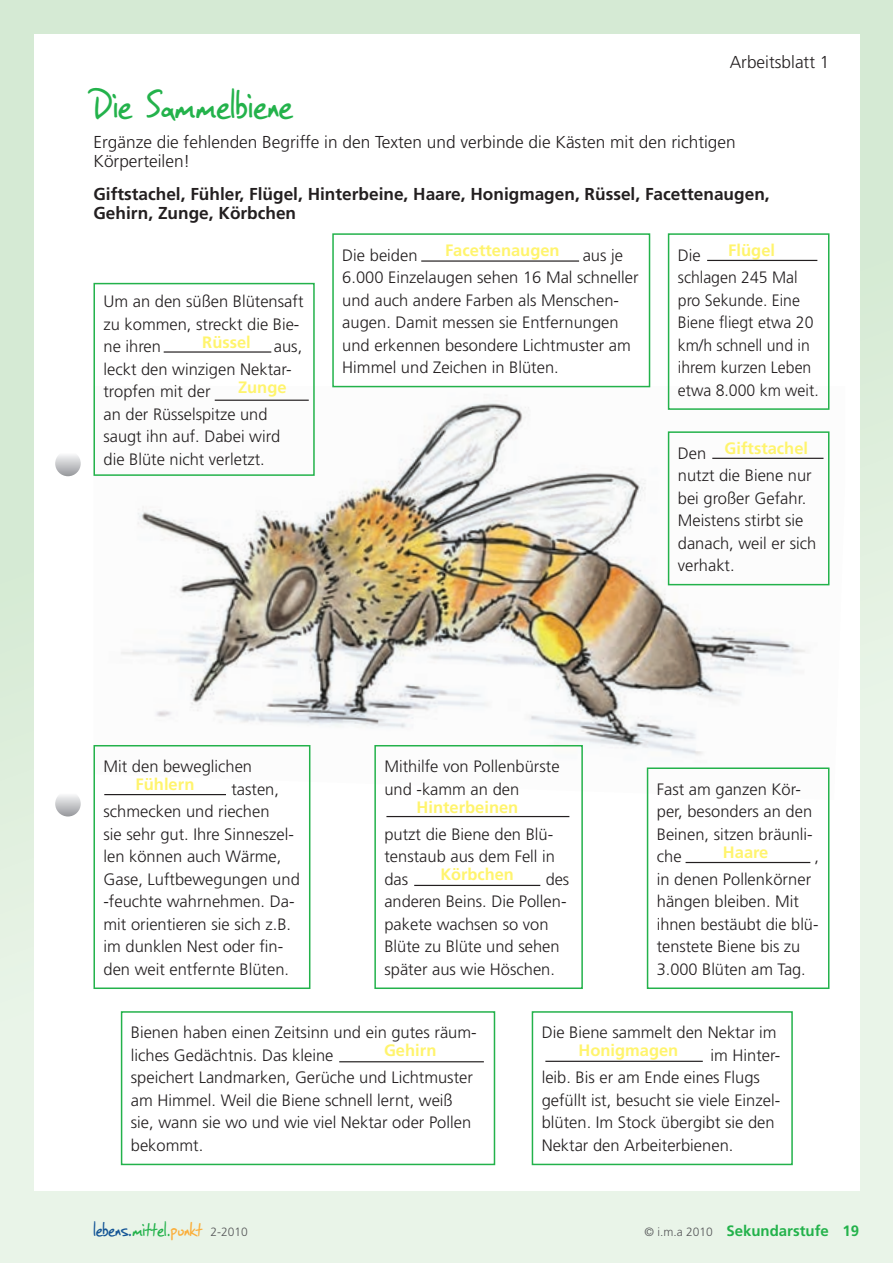
<style>
.page{position:relative;width:893px;height:1263px;background:#fff}
.page>*{position:absolute;margin:0;border:0;box-sizing:border-box;transform-origin:0 0}
.t1{font:45px "SF Grunge Sans";letter-spacing:.02em;color:#23b24b}
.t2{font:22.5px "SF Grunge Sans";letter-spacing:.01em;color:#145596}
.t3{font:300 17.25px/19.5px "Frutiger";color:#231f20}
.t4{font:700 17.25px/19.5px "Frutiger";color:#231f20}
.t5{font:300 16.5px/22.5px "Frutiger";color:#231f20}
.t6{font:300 16.5px/22.5px "Frutiger";color:#231f20;scale:.96 1}
.t7{font:700 16.5px "Frutiger";color:#fff46d}
.t8{font:700 15px "Frutiger";color:#23b24b}
.s1{font-weight:700;color:#fff46d}
.s2{color:#23b24b}
.s3{color:#fbae3a}
.s4{font-family:"Frutiger";font-weight:300;font-size:12px;color:#57585a}
.s5{font-weight:300;font-size:12px;color:#57585a}
</style>
<div class="page">
<div style="left:0;top:0;width:892px;height:1263px;background:linear-gradient(to bottom,#d1e8d0,#edf6eb)"></div>
<div style="left:34px;top:34px;width:825px;height:1156px;background:#fff"></div>
<svg style="left:55px;top:451px;width:26px;height:25px"></svg>
<svg style="left:55px;top:791px;width:26px;height:25px"></svg>
<img style="left:104px;top:386px;width:726px;height:414px">
<div style="left:93px;top:283px;width:222px;height:193px;border:2px solid #23b24b"></div>
<hr style="left:164px;top:351px;width:107px;height:2px;background:#231f20">
<hr style="left:215px;top:399px;width:94px;height:2px;background:#231f20">
<div style="left:332px;top:233px;width:318px;height:154px;border:2px solid #23b24b"></div>
<hr style="left:421px;top:260px;width:158px;height:2px;background:#231f20">
<div style="left:93px;top:745px;width:217px;height:244px;border:2px solid #23b24b"></div>
<hr style="left:104px;top:794px;width:122px;height:1px;background:#231f20">
<div style="left:667px;top:233px;width:162px;height:177px;border:2px solid #23b24b"></div>
<hr style="left:707px;top:260px;width:110px;height:1px;background:#231f20">
<div style="left:646px;top:767px;width:183px;height:222px;border:2px solid #23b24b"></div>
<hr style="left:685px;top:862px;width:125px;height:1px;background:#231f20">
<div style="left:667px;top:431px;width:162px;height:154px;border:2px solid #23b24b"></div>
<hr style="left:712px;top:458px;width:111px;height:1px;background:#231f20">
<div style="left:531px;top:1011px;width:261px;height:154px;border:2px solid #23b24b"></div>
<hr style="left:545px;top:1060px;width:157px;height:2px;background:#231f20">
<div style="left:374px;top:745px;width:209px;height:244px;border:2px solid #23b24b"></div>
<hr style="left:386px;top:816px;width:183px;height:1px;background:#231f20">
<hr style="left:414px;top:885px;width:126px;height:1px;background:#231f20">
<div style="left:121px;top:1011px;width:374px;height:154px;border:2px solid #23b24b"></div>
<hr style="left:339px;top:1061px;width:145px;height:1px;background:#231f20">
<h1 class="t1" style="left:93px;top:75px;width:200px">Die Sammelbiene</h1>
<p class="t3" style="left:729px;top:53px;width:101px">Arbeitsblatt 1</p>
<p class="t3" style="left:93px;top:132px;width:643px">Ergänze die fehlenden Begriffe in den Texten und verbinde die Kästen mit den richtigen<br>Körperteilen!</p>
<p class="t4" style="left:93px;top:184px;width:677px">Giftstachel, Fühler, Flügel, Hinterbeine, Haare, Honigmagen, Rüssel, Facettenaugen,<br>Gehirn, Zunge, Körbchen</p>
<p class="t5" style="left:103px;top:290px;width:201px">Um an den süßen Blütensaft zu kommen, streckt die Bie&shy;ne ihren</p>
<p class="t7" style="left:202px;top:332px;width:50px">Rüssel</p>
<p class="t5" style="left:103px;top:335px;width:200px;text-indent:170px">aus, leckt den winzigen Nektar&shy;tropfen mit der</p>
<p class="t7" style="left:238px;top:377px;width:50px">Zunge</p>
<p class="t5" style="left:103px;top:402px;width:178px">an der Rüsselspitze und saugt ihn auf. Dabei wird die Blüte nicht verletzt.</p>
<p class="t5" style="left:342px;top:243px;width:77px">Die beiden</p>
<p class="t7" style="left:445px;top:241px;width:116px">Facettenaugen</p>
<p class="t5" style="left:342px;top:243px;width:298px;text-indent:240px">aus je<br>6.000 Einzelaugen sehen 16 Mal schneller und auch andere Farben als Menschen&shy;augen. Damit messen sie Entfernungen und erkennen besondere Lichtmuster am<br>Himmel und Zeichen in Blüten.</p>
<p class="t5" style="left:677px;top:243px;width:24px">Die</p>
<p class="t7" style="left:728px;top:241px;width:48px">Flügel</p>
<p class="t6" style="left:677px;top:266px;width:148px">schlagen 245 Mal pro Sekunde. Eine<br>Biene fliegt etwa 20 km/h schnell und in ihrem kurzen Leben etwa 8.000 km weit.</p>
<p class="t5" style="left:677px;top:435px;width:135px;line-height:27px">Den <span class="s1">Giftstachel </span>nutzt die Biene nur</p>
<p class="t5" style="left:677px;top:486px;width:140px">bei großer Gefahr.<br>Meistens stirbt sie danach, weil er sich verhakt.</p>
<p class="t5" style="left:103px;top:755px;width:150px">Mit den beweglichen</p>
<p class="t7" style="left:136px;top:775px;width:60px">Fühlern</p>
<p class="t5" style="left:103px;top:777px;width:198px;text-indent:128px">tasten, schmecken und riechen<br>sie sehr gut. Ihre Sinneszel&shy;len können auch Wärme,<br>Gase, Luftbewegungen und -feuchte wahrnehmen. Da&shy;mit orientieren sie sich z.B. im dunklen Nest oder fin&shy;den weit entfernte Blüten.</p>
<p class="t5" style="left:384px;top:755px;width:177px">Mithilfe von Pollenbürste und -kamm an den</p>
<p class="t7" style="left:416px;top:797px;width:103px">Hinterbeinen</p>
<p class="t5" style="left:384px;top:822px;width:172px;text-align:justify">putzt die Biene den Blü&shy;tenstaub aus dem Fell in das</p>
<p class="t7" style="left:440px;top:865px;width:75px">Körbchen</p>
<p class="t5" style="left:384px;top:867px;width:186px;text-indent:161px">des anderen Beins. Die Pollen&shy;pakete wachsen so von<br>Blüte zu Blüte und sehen später aus wie Höschen.</p>
<p class="t5" style="left:656px;top:777px;width:157px">Fast am ganzen Kör&shy;per, besonders an den<br>Beinen, sitzen bräunli&shy;che</p>
<p class="t7" style="left:722px;top:842px;width:47px">Haare</p>
<p class="t5" style="left:814px;top:845px;width:6px">,</p>
<p class="t5" style="left:656px;top:867px;width:163px">in denen Pollenkörner hängen bleiben. Mit ihnen bestäubt die blü&shy;tenstete Biene bis zu<br>3.000 Blüten am Tag.</p>
<p class="t5" style="left:131px;top:1021px;width:346px">Bienen haben einen Zeitsinn und ein gutes räum&shy;liches Gedächtnis. Das kleine</p>
<p class="t7" style="left:384px;top:1041px;width:54px">Gehirn</p>
<p class="t5" style="left:131px;top:1066px;width:343px">speichert Landmarken, Gerüche und Lichtmuster am Himmel. Weil die Biene schnell lernt, weiß sie, wann sie wo und wie viel Nektar oder Pollen bekommt.</p>
<p class="t5" style="left:541px;top:1021px;width:236px">Die Biene sammelt den Nektar im</p>
<p class="t7" style="left:578px;top:1041px;width:101px">Honigmagen</p>
<p class="t5" style="left:541px;top:1044px;width:240px;text-indent:169px">im Hinter&shy;leib. Bis er am Ende eines Flugs gefüllt ist, besucht sie viele Einzel&shy;blüten. Im Stock übergibt sie den<br>Nektar den Arbeiterbienen.</p>
<h2 class="t2" style="left:93px;top:1214px;width:156px">lebens.<span class="s2">mittel.</span><span class="s3">punkt</span> <span class="s4">2-2010</span></h2>
<p class="t8" style="left:644px;top:1221px;width:216px"><span class="s5">© i.m.a 2010</span> Sekundarstufe 19</p>
</div>
